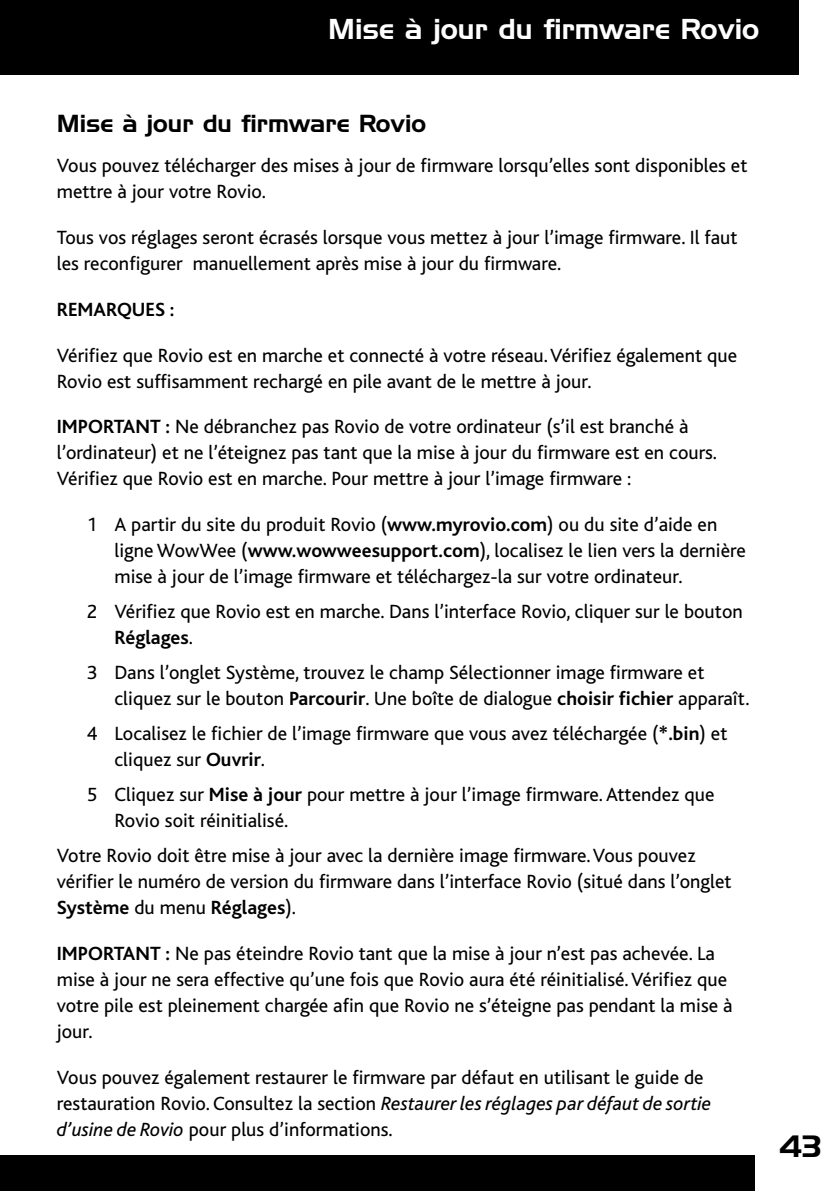
<style>
.page{position:relative;width:840px;height:1191px;background:#fff}
.page>*{position:absolute;margin:0;border:0;box-sizing:border-box;transform-origin:0 0}
.t1{font:30px "Handel Gothic BT";color:#000}
.t2{font:28px "Handel Gothic BT";color:#fff}
.t3{font:24px "Handel Gothic BT";color:#000}
.t4{font:20px/26px "Bliss";color:#000}
.t5{font:700 20px "Bliss";color:#000}
.s1{font-weight:700}
.s2{font-style:italic}
</style>
<div class="page">
<div style="left:0;top:0;width:797px;height:74px;background:#000"></div>
<div style="left:0;top:1155px;width:754px;height:36px;background:#000"></div>
<h2 class="t2" style="left:328px;top:12px;width:432px">Mise à jour du firmware Rovio</h2>
<p class="t3" style="left:57px;top:109px;width:371px">Mise à jour du firmware Rovio</p>
<p class="t4" style="left:57px;top:153px;width:691px">Vous pouvez télécharger des mises à jour de firmware lorsqu’elles sont disponibles et mettre à jour votre Rovio.</p>
<p class="t4" style="left:57px;top:225px;width:682px">Tous vos réglages seront écrasés lorsque vous mettez à jour l’image firmware. Il faut les reconfigurer manuellement après mise à jour du firmware.</p>
<p class="t5" style="left:57px;top:299px;width:119px">REMARQUES :</p>
<p class="t4" style="left:57px;top:342px;width:681px">Vérifiez que Rovio est en marche et connecté à votre réseau. Vérifiez également que<br>Rovio est suffisamment rechargé en pile avant de le mettre à jour.</p>
<p class="t4" style="left:57px;top:414px;width:661px"><span class="s1">IMPORTANT :</span> Ne débranchez pas Rovio de votre ordinateur (s’il est branché à l’ordinateur) et ne l’éteignez pas tant que la mise à jour du firmware est en cours.<br>Vérifiez que Rovio est en marche. Pour mettre à jour l’image firmware :</p>
<p class="t4" style="left:114px;top:512px;width:632px;text-indent:-28px">1 A partir du site du produit Rovio (<span class="s1">www.myrovio.com</span>) ou du site d’aide en ligne WowWee (<span class="s1">www.wowweesupport.com</span>), localisez le lien vers la dernière mise à jour de l’image firmware et téléchargez-la sur votre ordinateur.</p>
<p class="t4" style="left:114px;top:599px;width:629px;text-indent:-28px">2 Vérifiez que Rovio est en marche. Dans l’interface Rovio, cliquer sur le bouton<br><span class="s1">Réglages</span>.</p>
<p class="t4" style="left:114px;top:660px;width:636px;text-indent:-28px">3 Dans l’onglet Système, trouvez le champ Sélectionner image firmware et cliquez sur le bouton <span class="s1">Parcourir</span>. Une boîte de dialogue <span class="s1">choisir fichier</span> apparaît.</p>
<p class="t4" style="left:114px;top:721px;width:614px;text-indent:-28px">4 Localisez le fichier de l’image firmware que vous avez téléchargée (<span class="s1">*.bin</span>) et cliquez sur <span class="s1">Ouvrir</span>.</p>
<p class="t4" style="left:114px;top:782px;width:601px;text-indent:-28px">5 Cliquez sur <span class="s1">Mise à jour</span> pour mettre à jour l’image firmware. Attendez que<br>Rovio soit réinitialisé.</p>
<p class="t4" style="left:57px;top:843px;width:676px">Votre Rovio doit être mise à jour avec la dernière image firmware. Vous pouvez vérifier le numéro de version du firmware dans l’interface Rovio (situé dans l’onglet<br><span class="s1">Système</span> du menu <span class="s1">Réglages</span>).</p>
<p class="t4" style="left:57px;top:941px;width:677px"><span class="s1">IMPORTANT :</span> Ne pas éteindre Rovio tant que la mise à jour n’est pas achevée. La mise à jour ne sera effective qu’une fois que Rovio aura été réinitialisé. Vérifiez que votre pile est pleinement chargée afin que Rovio ne s’éteigne pas pendant la mise à jour.</p>
<p class="t4" style="left:57px;top:1064px;width:655px">Vous pouvez également restaurer le firmware par défaut en utilisant le guide de restauration Rovio. Consultez la section <span class="s2">Restaurer les réglages par défaut de sortie d’usine de Rovio</span> pour plus d’informations.</p>
<h1 class="t1" style="left:778px;top:1128px;width:44px">43</h1>
</div>
